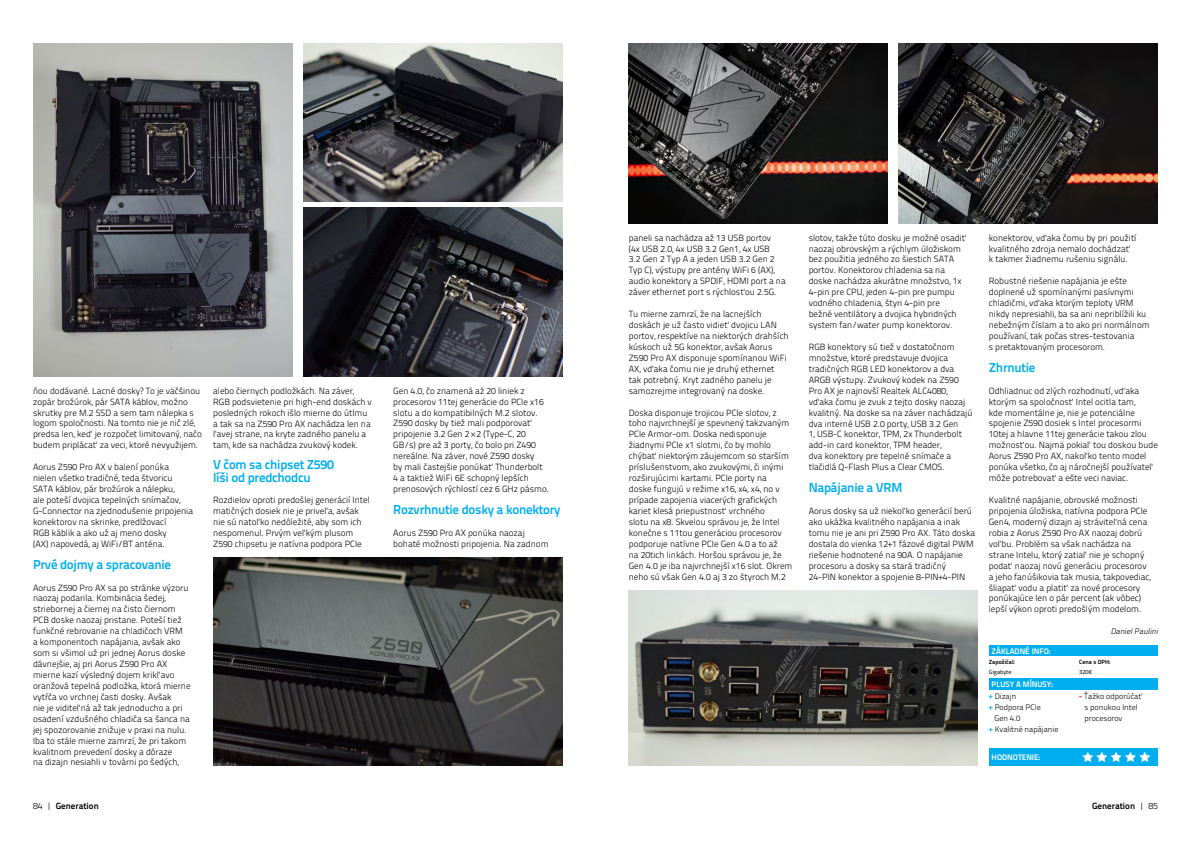
<style>
.page{position:relative;width:1191px;height:842px;background:#fff}
.page>*{position:absolute;margin:0;border:0;box-sizing:border-box;transform-origin:0 0}
.t1{font:700 13px/12.9px "Titillium Text 22 L";letter-spacing:-.02em;color:#00aeef}
.t2{font:300 9px/10.9px "Titillium Text 22 L";color:#000}
.t3{font:700 9px "Titillium Text 22 L";color:#000}
.t4{font:300 8px/10.9px "Titillium Text 22 L";color:#000}
.t5{font:700 8px "Titillium Text 22 L";color:#fff}
.t6{font:italic 300 8px "Titillium Text 22 L";color:#000}
.t7{font:700 6px "Titillium Text 22 L";color:#000}
.t8{font:6px "Titillium Text 22 L";color:#000}
.s1{font-weight:700;color:#00aeef}
.s2{font-weight:700;color:#f00}
.s3{font-weight:300}
</style>
<div class="page">
<div style="left:988px;top:645px;width:169px;height:11px;background:#00aeef"></div>
<div style="left:988px;top:678px;width:169px;height:11px;background:#00aeef"></div>
<div style="left:988px;top:748px;width:169px;height:17px;background:#00aeef"></div>
<img style="left:33px;top:44px;width:259px;height:332px">
<img style="left:303px;top:44px;width:259px;height:157px">
<img style="left:303px;top:208px;width:259px;height:168px">
<img style="left:213px;top:558px;width:349px;height:207px">
<img style="left:629px;top:590px;width:348px;height:175px">
<img style="left:629px;top:44px;width:258px;height:179px">
<img style="left:898px;top:44px;width:259px;height:179px">
<p class="t2" style="left:33px;top:385px;width:170px">ňou dodávané. Lacné dosky? To je väčšinou zopár brožúrok, pár SATA káblov, možno skrutky pre M.2 SSD a sem tam nálepka s logom spoločnosti. Na tomto nie je nič zlé, predsa len, keď je rozpočet limitovaný, načo budem priplácať za veci, ktoré nevyužijem.</p>
<p class="t2" style="left:33px;top:461px;width:161px">Aorus Z590 Pro AX v balení ponúka nielen všetko tradičné, teda štvoricu SATA káblov, pár brožúrok a nálepku,<br>ale poteší dvojica tepelných snímačov, G-Connector na zjednodušenie pripojenia konektorov na skrinke, predlžovací<br>RGB káblik a ako už aj meno dosky<br>(AX) napovedá, aj WiFi/BT anténa.</p>
<h1 class="t1" style="left:33px;top:557px;width:139px">Prvé dojmy a spracovanie</h1>
<p class="t2" style="left:33px;top:581px;width:159px">Aorus Z590 Pro AX sa po stránke výzoru naozaj podarila. Kombinácia šedej, striebornej a čiernej na čisto čiernom PCB doske naozaj pristane. Poteší tiež funkčné rebrovanie na chladičoch VRM<br>a komponentoch napájania, avšak ako som si všimol už pri jednej Aorus doske dávnejšie, aj pri Aorus Z590 Pro AX mierne kazí výsledný dojem krikľavo oranžová tepelná podložka, ktorá mierne vytŕča vo vrchnej časti dosky. Avšak<br>nie je viditeľná až tak jednoducho a pri osadení vzdušného chladiča sa šanca na jej spozorovanie znižuje v praxi na nulu.<br>Iba to stále mierne zamrzí, že pri takom kvalitnom prevedení dosky a dôraze<br>na dizajn nesiahli v továrni po šedých,</p>
<p class="t2" style="left:213px;top:385px;width:160px">alebo čiernych podložkách. Na záver, RGB podsvietenie pri high-end doskách v posledných rokoch išlo mierne do útlmu a tak sa na Z590 Pro AX nachádza len na ľavej strane, na kryte zadného panelu a tam, kde sa nachádza zvukový kodek.</p>
<h1 class="t1" style="left:213px;top:457px;width:122px">V čom sa chipset Z590 líši od predchodcu</h1>
<p class="t2" style="left:213px;top:494px;width:158px">Rozdielov oproti predošlej generácií Intel matičných dosiek nie je priveľa, avšak nie sú natoľko nedôležité, aby som ich nespomenul. Prvým veľkým plusom Z590 chipsetu je natívna podpora PCIe</p>
<p class="t2" style="left:393px;top:385px;width:157px">Gen 4.0, čo znamená až 20 liniek z procesorov 11tej generácie do PCIe x16 slotu a do kompatibilných M.2 slotov.<br>Z590 dosky by tiež mali podporovať pripojenie 3.2 Gen 2×2 (Type-C, 20<br>GB/s) pre až 3 porty, čo bolo pri Z490 nereálne. Na záver, nové Z590 dosky<br>by mali častejšie ponúkať Thunderbolt 4 a taktiež WiFi 6E schopný lepších prenosových rýchlostí cez 6 GHz pásmo.</p>
<h1 class="t1" style="left:393px;top:502px;width:169px">Rozvrhnutie dosky a konektory</h1>
<p class="t2" style="left:393px;top:527px;width:157px">Aorus Z590 Pro AX ponúka naozaj bohaté možnosti pripojenia. Na zadnom</p>
<p class="t2" style="left:629px;top:231px;width:158px">paneli sa nachádza až 13 USB portov<br>(4x USB 2.0, 4x USB 3.2 Gen1, 4x USB<br>3.2 Gen 2 Typ A a jeden USB 3.2 Gen 2<br>Typ C), výstupy pre antény WiFi 6 (AX), audio konektory a SPDIF, HDMI port a na záver ethernet port s rýchlosťou 2.5G.</p>
<p class="t2" style="left:629px;top:308px;width:161px">Tu mierne zamrzí, že na lacnejších doskách je už často vidieť dvojicu LAN portov, respektíve na niektorých drahších kúskoch už 5G konektor, avšak Aorus Z590 Pro AX disponuje spomínanou WiFi AX, vďaka čomu nie je druhý ethernet tak potrebný. Kryt zadného panelu je samozrejme integrovaný na doske.</p>
<p class="t2" style="left:629px;top:406px;width:165px">Doska disponuje trojicou PCIe slotov, z toho najvrchnejší je spevnený takzvaným PCIe Armor-om. Doska nedisponuje žiadnymi PCIe x1 slotmi, čo by mohlo chýbať niektorým záujemcom so starším príslušenstvom, ako zvukovými, či inými rozširujúcimi kartami. PCIe porty na<br>doske fungujú v režime x16, x4, x4, no v prípade zapojenia viacerých grafických kariet klesá priepustnosť vrchného<br>slotu na x8. Skvelou správou je, že Intel konečne s 11tou generáciou procesorov podporuje natívne PCIe Gen 4.0 a to až<br>na 20tich linkách. Horšou správou je, že Gen 4.0 je iba najvrchnejší x16 slot. Okrem neho sú však Gen 4.0 aj 3 zo štyroch M.2</p>
<p class="t2" style="left:808px;top:232px;width:159px">slotov, takže túto dosku je možné osadiť naozaj obrovským a rýchlym úložiskom bez použitia jedného zo šiestich SATA portov. Konektorov chladenia sa na doske nachádza akurátne množstvo, 1x 4-pin pre CPU, jeden 4-pin pre pumpu vodného chladenia, štyri 4-pin pre<br>bežné ventilátory a dvojica hybridných system fan/water pump konektorov.</p>
<p class="t2" style="left:808px;top:341px;width:165px">RGB konektory sú tiež v dostatočnom množstve, ktoré predstavuje dvojica tradičných RGB LED konektorov a dva ARGB výstupy. Zvukový kodek na Z590<br>Pro AX je najnovší Realtek ALC4080, vďaka čomu je zvuk z tejto dosky naozaj kvalitný. Na doske sa na záver nachádzajú dva interné USB 2.0 porty, USB 3.2 Gen<br>1, USB-C konektor, TPM, 2x Thunderbolt add-in card konektor, TPM header,<br>dva konektory pre tepelné snímače a tlačidlá Q-Flash Plus a Clear CMOS.</p>
<h1 class="t1" style="left:808px;top:480px;width:95px">Napájanie a VRM</h1>
<p class="t2" style="left:808px;top:505px;width:168px">Aorus dosky sa už niekoľko generácií berú ako ukážka kvalitného napájania a inak tomu nie je ani pri Z590 Pro AX. Táto doska dostala do vienka 12+1 fázové digital PWM riešenie hodnotené na 90A. O napájanie procesoru a dosky sa stará tradičný 24-PIN konektor a spojenie 8-PIN+4-PIN</p>
<p class="t2" style="left:988px;top:231px;width:149px">konektorov, vďaka čomu by pri použití kvalitného zdroja nemalo dochádzať k takmer žiadnemu rušeniu signálu.</p>
<p class="t2" style="left:988px;top:275px;width:162px">Robustné riešenie napájania je ešte doplnené už spomínanými pasívnymi chladičmi, vďaka ktorým teploty VRM nikdy nepresiahli, ba sa ani nepriblížili ku nebežným číslam a to ako pri normálnom používaní, tak počas stres-testovania<br>s pretaktovaným procesorom.</p>
<h1 class="t1" style="left:988px;top:360px;width:48px">Zhrnutie</h1>
<p class="t2" style="left:988px;top:385px;width:171px">Odhliadnuc od zlých rozhodnutí, vďaka ktorým sa spoločnosť Intel ocitla tam,<br>kde momentálne je, nie je potenciálne spojenie Z590 dosiek s Intel procesormi 10tej a hlavne 11tej generácie takou zlou možnosťou. Najmä pokiaľ tou doskou bude Aorus Z590 Pro AX, nakoľko tento model ponúka všetko, čo aj náročnejší používateľ môže potrebovať a ešte veci naviac.</p>
<p class="t2" style="left:988px;top:494px;width:164px">Kvalitné napájanie, obrovské možnosti pripojenia úložiska, natívna podpora PCIe Gen4, moderný dizajn aj stráviteľná cena robia z Aorus Z590 Pro AX naozaj dobrú voľbu. Problém sa však nachádza na strane Intelu, ktorý zatiaľ nie je schopný podať naozaj novú generáciu procesorov a jeho fanúšikovia tak musia, takpovediac, šliapať vodu a platiť za nové procesory ponúkajúce len o pár percent (ak vôbec) lepší výkon oproti predošlým modelom.</p>
<p class="t6" style="left:1110px;top:626px;width:51px">DanielPaulini</p>
<p class="t5" style="left:991px;top:645px;width:60px">ZÁKLADNÉ INFO:</p>
<p class="t4" style="left:988px;top:690px;width:29px"><span class="s1">+</span> Dizajn</p>
<p class="t4" style="left:988px;top:701px;width:53px"><span class="s1">+</span> Podpora PCIe</p>
<p class="t4" style="left:994px;top:712px;width:27px">Gen 4.0</p>
<p class="t4" style="left:988px;top:723px;width:71px"><span class="s1">+</span> Kvalitné napájanie</p>
<p class="t7" style="left:988px;top:657px;width:28px">Zapožičal:</p>
<p class="t8" style="left:988px;top:667px;width:24px">Gigabyte</p>
<p class="t5" style="left:991px;top:678px;width:63px">PLUSY A MÍNUSY:</p>
<p class="t5" style="left:991px;top:750px;width:50px">HODNOTENIE:</p>
<p class="t7" style="left:1079px;top:657px;width:33px">Cena s DPH:</p>
<p class="t8" style="left:1079px;top:667px;width:14px">320€</p>
<p class="t4" style="left:1084px;top:690px;width:60px;text-indent:-6px"><span class="s2">-</span> Ťažko odporúčať s ponukou Intel procesorov</p>
<p class="t3" style="left:33px;top:799px;width:67px"><span class="s3">84 |</span> Generation</p>
<p class="t3" style="left:1092px;top:799px;width:67px">Generation <span class="s3">| 85</span></p>
</div>
